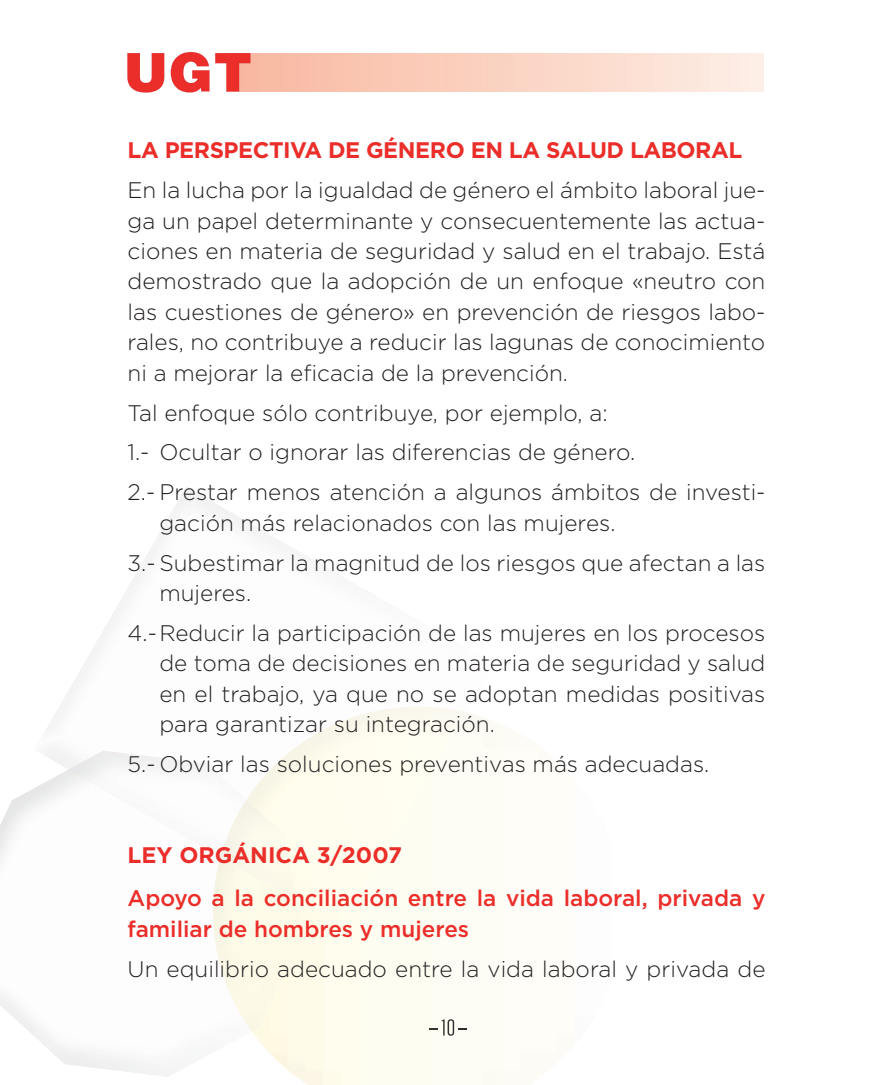
<style>
.page{position:relative;width:893px;height:1085px;background:#fff}
.page>*{position:absolute;margin:0;border:0;box-sizing:border-box;transform-origin:0 0}
.t1{font:900 54px "Helvetica";color:#eb2e2a}
.t2{font:300 22.5px/30.4px "Gotham";color:#231f20}
.t3{font:500 22.5px/30.4px "Gotham";color:#eb2e2a}
.t4{font:700 22.5px "Gotham";letter-spacing:-.02em;color:#eb2e2a}
.t5{font:700 22.5px "Gotham";color:#eb2e2a}
</style>
<div class="page">
<div style="left:226px;top:53px;width:538px;height:38px;background:linear-gradient(to right,#f8b69d,#fdeee6)"></div>
<svg style="left:127px;top:53px;width:37px;height:39px"></svg>
<svg style="left:171px;top:52px;width:79px;height:40px"></svg>
<img style="left:252px;top:721px;width:252px;height:363px">
<svg style="left:426px;top:1028px;width:12px;height:7px"></svg>
<img style="left:442px;top:1019px;width:12px;height:16px">
<img style="left:36px;top:487px;width:457px;height:312px">
<img style="left:246px;top:706px;width:219px;height:220px">
<img style="left:0;top:769px;width:252px;height:307px">
<img style="left:213px;top:856px;width:90px;height:175px">
<img style="left:69px;top:750px;width:177px;height:106px">
<img style="left:221px;top:799px;width:75px;height:101px">
<h1 class="t1" style="left:123px;top:40px;width:130px">UGT</h1>
<p class="t4" style="left:128px;top:137px;width:616px">LA PERSPECTIVA DE GÉNERO EN LA SALUD LABORAL</p>
<p class="t2" style="left:128px;top:174px;width:639px;text-align:justify">En la lucha por la igualdad de género el ámbito laboral jue&shy;ga un papel determinante y consecuentemente las actua&shy;ciones en materia de seguridad y salud en el trabajo. Está demostrado que la adopción de un enfoque «neutro con las cuestiones de género» en prevención de riesgos labo&shy;rales, no contribuye a reducir las lagunas de conocimiento ni a mejorar la eficacia de la prevención.</p>
<p class="t2" style="left:128px;top:392px;width:639px;line-height:39.8px">Tal enfoque sólo contribuye, por ejemplo, a:<br>1.- Ocultar o ignorar las diferencias de género.<br>2.- Prestar menos atención a algunos ámbitos de investi-</p>
<p class="t2" style="left:128px;top:502px;width:639px;line-height:39.8px;text-indent:32px">gación más relacionados con las mujeres.<br>3.- Subestimar la magnitud de los riesgos que afectan a las</p>
<p class="t2" style="left:128px;top:572px;width:639px;line-height:39.8px;text-indent:32px">mujeres.<br>4.- Reducir la participación de las mujeres en los procesos</p>
<p class="t2" style="left:159px;top:647px;width:607px;text-align:justify">de toma de decisiones en materia de seguridad y salud en el trabajo, ya que no se adoptan medidas positivas para garantizar su integración.</p>
<p class="t2" style="left:128px;top:748px;width:583px">5.- Obviar las soluciones preventivas más adecuadas.</p>
<p class="t5" style="left:128px;top:842px;width:276px">LEY ORGÁNICA 3/2007</p>
<p class="t3" style="left:128px;top:882px;width:639px">Apoyo a la conciliación entre la vida laboral, privada y familiar de hombres y mujeres</p>
<p class="t2" style="left:128px;top:952px;width:639px">Un equilibrio adecuado entre la vida laboral y privada de</p>
</div>
